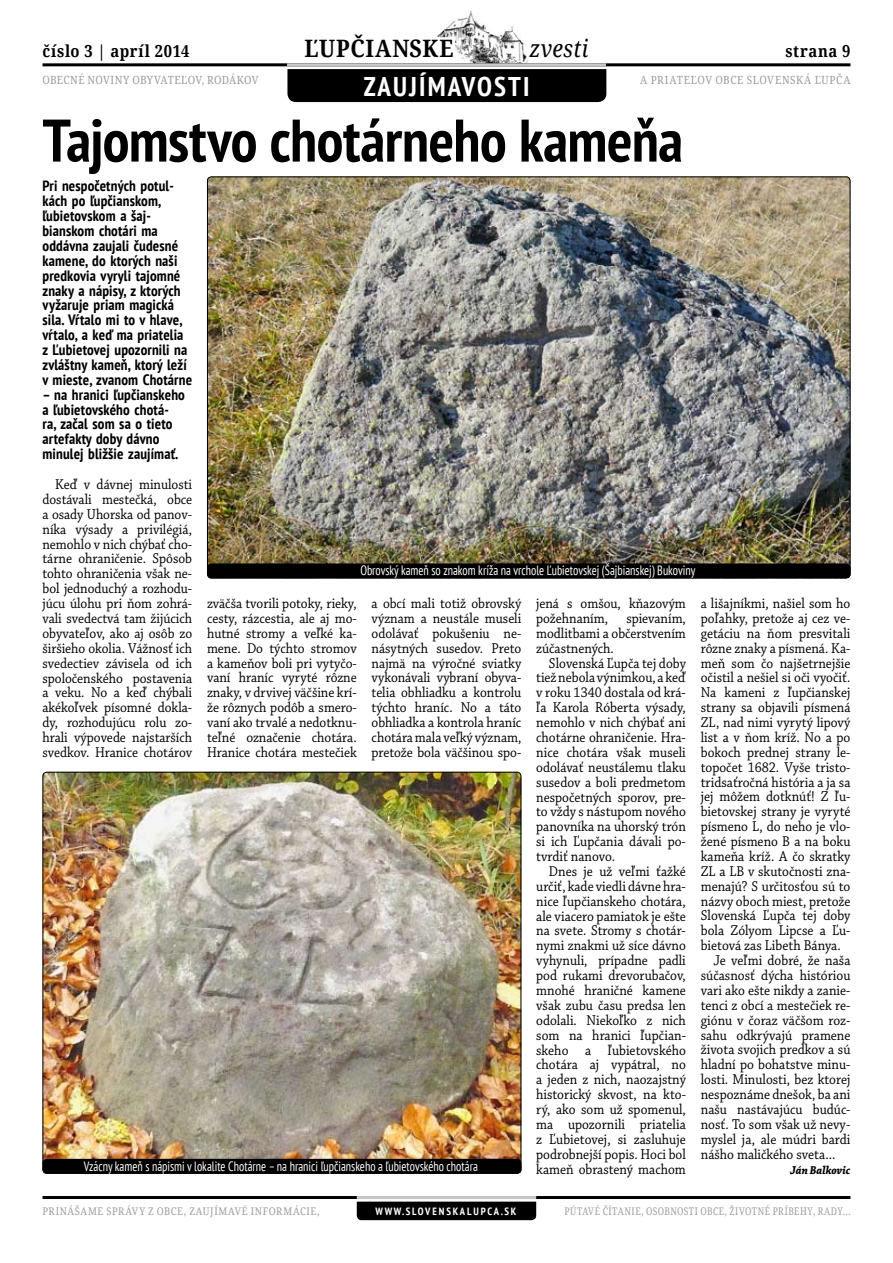
<style>
.page{position:relative;width:893px;height:1263px;background:#fff}
.page>*{position:absolute;margin:0;border:0;box-sizing:border-box;transform-origin:0 0}
.t1{font:700 condensed 60px "PT Sans";letter-spacing:-.01em;color:#000}
.t2{font:700 condensed 27px "PT Sans";letter-spacing:.08em;color:#fff}
.t3{font:700 24px "Droid Serif";letter-spacing:.03em;color:#000;scale:.9 1}
.t4{font:italic 24px "Droid Serif";letter-spacing:.01em;color:#000;scale:.9 1}
.t5{font:700 16.5px "Droid Serif";letter-spacing:.04em;color:#000;scale:.9 1}
.t6{font:15px/14.9px "Chaparral Pro";color:#000;text-align:justify;scale:.9 1}
.t7{font:700 condensed 15px/14.9px "PT Sans";letter-spacing:.01em;color:#000}
.t8{font:condensed 13.5px "PT Sans";color:#fff;scale:.9 1}
.t9{font:italic 700 12px "Chaparral Pro";color:#000;scale:.9 1}
.t10{font:11.25px "Droid Serif";letter-spacing:.015em;color:#9c9d9f;scale:.9 1}
.t11{font:11.25px "Droid Serif";letter-spacing:.045em;color:#9c9d9f;scale:.9 1}
.t12{font:10.5px "Droid Serif";letter-spacing:.065em;color:#9c9d9f;scale:.82 1}
.t13{font:10.5px "Droid Serif";letter-spacing:.065em;color:#9c9d9f;scale:.9 1}
.t14{font:700 condensed 10.5px "PT Sans";letter-spacing:.18em;color:#fff}
</style>
<div class="page">
<hr style="left:43px;top:63px;width:807px;height:3px;background:#000">
<hr style="left:43px;top:1196px;width:807px;height:3px;background:#000">
<hr style="left:357px;top:1196px;width:179px;height:3px;background:#c5c6c8">
<div style="left:357px;top:1201px;width:179px;height:19px;background:#000"></div>
<svg style="left:287px;top:10px;width:319px;height:93px"></svg>
<img style="left:207px;top:176px;width:643px;height:402px">
<img style="left:43px;top:772px;width:478px;height:402px">
<div style="left:207px;top:563px;width:643px;height:15px;background:#000;border-radius:4px"></div>
<div style="left:43px;top:1159px;width:478px;height:15px;background:#000;border-radius:4px"></div>
<p class="t5" style="left:43px;top:41px;width:165px">číslo 3 | apríl 2014</p>
<h3 class="t3" style="left:304px;top:34px;width:167px">ĽUPČIANSKE</h3>
<h3 class="t4" style="left:529px;top:34px;width:67px">zvesti</h3>
<p class="t5" style="left:785px;top:41px;width:74px">strana 9</p>
<h2 class="t2" style="left:364px;top:69px;width:81px">zaujímavo</h2>
<h2 class="t2" style="left:494px;top:69px;width:37px">sti</h2>
<h1 class="t1" style="left:43px;top:101px;width:642px">Tajomstvo chotárneho kameňa</h1>
<p class="t10" style="left:43px;top:73px;width:242px">OBECNÉ NOVINY OBYVATEĽOV, RODÁKOV</p>
<p class="t11" style="left:640px;top:73px;width:235px">A PRIATEĽOV OBCE SLOVENSKÁ ĽUPČA</p>
<p class="t7" style="left:43px;top:178px;width:151px">Pri nespočetných potul&shy;kách po ľupčianskom, ľubietovskom a šaj&shy;bianskom chotári ma oddávna zaujali čudesné kamene, do ktorých naši predkovia vyryli tajomné znaky a nápisy, z ktorých vyžaruje priam magická sila. Vŕtalo mi to v hlave, vŕtalo, a keď ma priatelia z Ľubietovej upozornili na zvláštny kameň, ktorý leží v mieste, zvanom Chotárne</p>
<p class="t7" style="left:43px;top:387px;width:144px">– na hranici ľupčianskeho a ľubietovského chotá&shy;ra, začal som sa o tieto artefakty doby dávno minulej bližšie zaujímať.</p>
<p class="t6" style="left:43px;top:477px;width:168px;text-indent:13px">Keď v dávnej minulosti dostávali mestečká, obce a osady Uhorska od panov&shy;níka výsady a privilégiá, nemohlo v nich chýbať cho&shy;tárne ohraničenie. Spôsob tohto ohraničenia však ne&shy;bol jednoduchý a rozhodu&shy;júcu úlohu pri ňom zohrá&shy;vali svedectvá tam žijúcich obyvateľov, ako aj osôb zo širšieho okolia. Vážnosť ich svedectiev závisela od ich spoločenského postavenia a veku. No a keď chýbali akékoľvek písomné dokla&shy;dy, rozhodujúcu rolu zo&shy;hrali výpovede najstarších svedkov. Hranice chotárov</p>
<p class="t8" style="left:360px;top:562px;width:374px">Obrovský kameň so znakom kríža na vrchole Ľubietovskej (Šajbianskej) Bukoviny</p>
<p class="t6" style="left:701px;top:596px;width:168px">a lišajníkmi, našiel som ho</p>
<p class="t6" style="left:701px;top:611px;width:168px">poľahky, pretože aj cez ve-</p>
<p class="t6" style="left:701px;top:626px;width:168px">getáciu na ňom presvitali</p>
<p class="t6" style="left:701px;top:641px;width:168px">rôzne znaky a písmená. Ka-</p>
<p class="t6" style="left:701px;top:656px;width:168px">meň som čo najšetrnejšie</p>
<p class="t6" style="left:701px;top:671px;width:168px">očistil a nešiel si oči vyočiť.</p>
<p class="t6" style="left:701px;top:686px;width:168px">Na kameni z ľupčianskej</p>
<p class="t6" style="left:701px;top:700px;width:168px">strany sa objavili písmená</p>
<p class="t6" style="left:701px;top:715px;width:168px">ZL, nad nimi vyrytý lipový</p>
<p class="t6" style="left:701px;top:730px;width:168px">list a v ňom kríž. No a po</p>
<p class="t6" style="left:701px;top:745px;width:168px">bokoch prednej strany le-</p>
<p class="t6" style="left:701px;top:760px;width:168px">topočet 1682. Vyše tristo-</p>
<p class="t6" style="left:701px;top:775px;width:168px">tridsaťročná história a ja sa</p>
<p class="t6" style="left:701px;top:790px;width:168px">jej môžem dotknúť! Z ľu-</p>
<p class="t6" style="left:701px;top:805px;width:168px">bietovskej strany je vyryté</p>
<p class="t6" style="left:701px;top:820px;width:168px">písmeno L, do neho je vlo-</p>
<p class="t6" style="left:701px;top:834px;width:168px">žené písmeno B a na boku</p>
<p class="t6" style="left:701px;top:849px;width:168px">kameňa kríž. A čo skratky</p>
<p class="t6" style="left:701px;top:864px;width:168px">ZL a LB v skutočnosti zna-</p>
<p class="t6" style="left:701px;top:879px;width:168px">menajú? S určitosťou sú to</p>
<p class="t6" style="left:701px;top:894px;width:168px">názvy oboch miest, pretože</p>
<p class="t6" style="left:701px;top:909px;width:168px">Slovenská Ľupča tej doby</p>
<p class="t6" style="left:701px;top:924px;width:168px">bola Zólyom Lipcse a Ľu-</p>
<p class="t6" style="left:701px;top:939px;width:157px">bietová zas Libeth Bánya.</p>
<p class="t6" style="left:713px;top:953px;width:154px">Je veľmi dobré, že naša</p>
<p class="t6" style="left:701px;top:968px;width:168px">súčasnosť dýcha históriou</p>
<p class="t6" style="left:701px;top:983px;width:168px">vari ako ešte nikdy a zanie-</p>
<p class="t6" style="left:701px;top:998px;width:168px">tenci z obcí a mestečiek re-</p>
<p class="t6" style="left:701px;top:1013px;width:168px">giónu v čoraz väčšom roz-</p>
<p class="t6" style="left:701px;top:1028px;width:168px">sahu odkrývajú pramene</p>
<p class="t6" style="left:701px;top:1043px;width:168px">života svojich predkov a sú</p>
<p class="t6" style="left:701px;top:1058px;width:168px">hladní po bohatstve minu-</p>
<p class="t6" style="left:701px;top:1072px;width:168px">losti. Minulosti, bez ktorej</p>
<p class="t6" style="left:701px;top:1087px;width:168px">nespoznáme dnešok, ba ani</p>
<p class="t6" style="left:701px;top:1102px;width:168px">našu nastávajúcu budúc-</p>
<p class="t6" style="left:701px;top:1117px;width:168px">nosť. To som však už nevy-</p>
<p class="t6" style="left:701px;top:1132px;width:168px">myslel ja, ale múdri bardi</p>
<p class="t6" style="left:701px;top:1147px;width:151px">nášho maličkého sveta...</p>
<p class="t9" style="left:790px;top:1163px;width:69px">Ján Balkovic</p>
<p class="t6" style="left:207px;top:596px;width:168px">zväčša tvorili potoky, rieky, cesty, rázcestia, ale aj mo&shy;hutné stromy a veľké ka&shy;mene. Do týchto stromov a kameňov boli pri vytyčo&shy;vaní hraníc vyryté rôzne znaky, v drvivej väčšine krí&shy;že rôznych podôb a smero&shy;vaní ako trvalé a nedotknu&shy;teľné označenie chotára.<br>Hranice chotára mestečiek</p>
<p class="t6" style="left:372px;top:596px;width:168px">a obcí mali totiž obrovský význam a neustále museli odolávať pokušeniu ne&shy;násytných susedov. Preto najmä na výročné sviatky vykonávali vybraní obyva&shy;telia obhliadku a kontrolu týchto hraníc. No a táto obhliadka a kontrola hraníc chotára mala veľký význam, pretože bola väčšinou spo-</p>
<p class="t6" style="left:536px;top:596px;width:168px">jená s omšou, kňazovým požehnaním, spievaním, modlitbami a občerstvením zúčastnených.</p>
<p class="t6" style="left:536px;top:656px;width:168px;text-indent:13px">Slovenská Ľupča tej doby tiež nebola výnimkou, a keď v roku 1340 dostala od krá&shy;ľa Karola Róberta výsady, nemohlo v nich chýbať ani chotárne ohraničenie. Hra&shy;nice chotára však museli odolávať neustálemu tlaku susedov a boli predmetom nespočetných sporov, pre&shy;to vždy s nástupom nového panovníka na uhorský trón si ich Ľupčania dávali po&shy;tvrdiť nanovo.</p>
<p class="t6" style="left:536px;top:864px;width:168px;text-indent:13px">Dnes je už veľmi ťažké určiť, kade viedli dávne hra&shy;nice ľupčianskeho chotára, ale viacero pamiatok je ešte na svete. Stromy s chotár&shy;nymi znakmi už síce dávno vyhynuli, prípadne padli pod rukami drevorubačov, mnohé hraničné kamene však zubu času predsa len odolali. Niekoľko z nich som na hranici ľupčian&shy;skeho a ľubietovského chotára aj vypátral, no a jeden z nich, naozajstný historický skvost, na kto&shy;rý, ako som už spomenul, ma upozornili priatelia z Ľubietovej, si zasluhuje podrobnejší popis. Hoci bol kameň obrastený machom</p>
<p class="t8" style="left:84px;top:1157px;width:439px">Vzácny kameň s nápismi v lokalite Chotárne – na hranici ľupčianskeho a ľubietovského chotára</p>
<p class="t13" style="left:43px;top:1204px;width:309px">PRINÁŠAME SPRÁVY Z OBCE, ZAUJÍMAVÉ INFORMÁCIE,</p>
<p class="t12" style="left:565px;top:1204px;width:350px">PÚTAVÉ ČÍTANIE, OSOBNOSTI OBCE, ŽIVOTNÉ PRÍBEHY, RADY...</p>
<p class="t14" style="left:376px;top:1204px;width:141px">www.slov enska lupca.sk</p>
</div>
